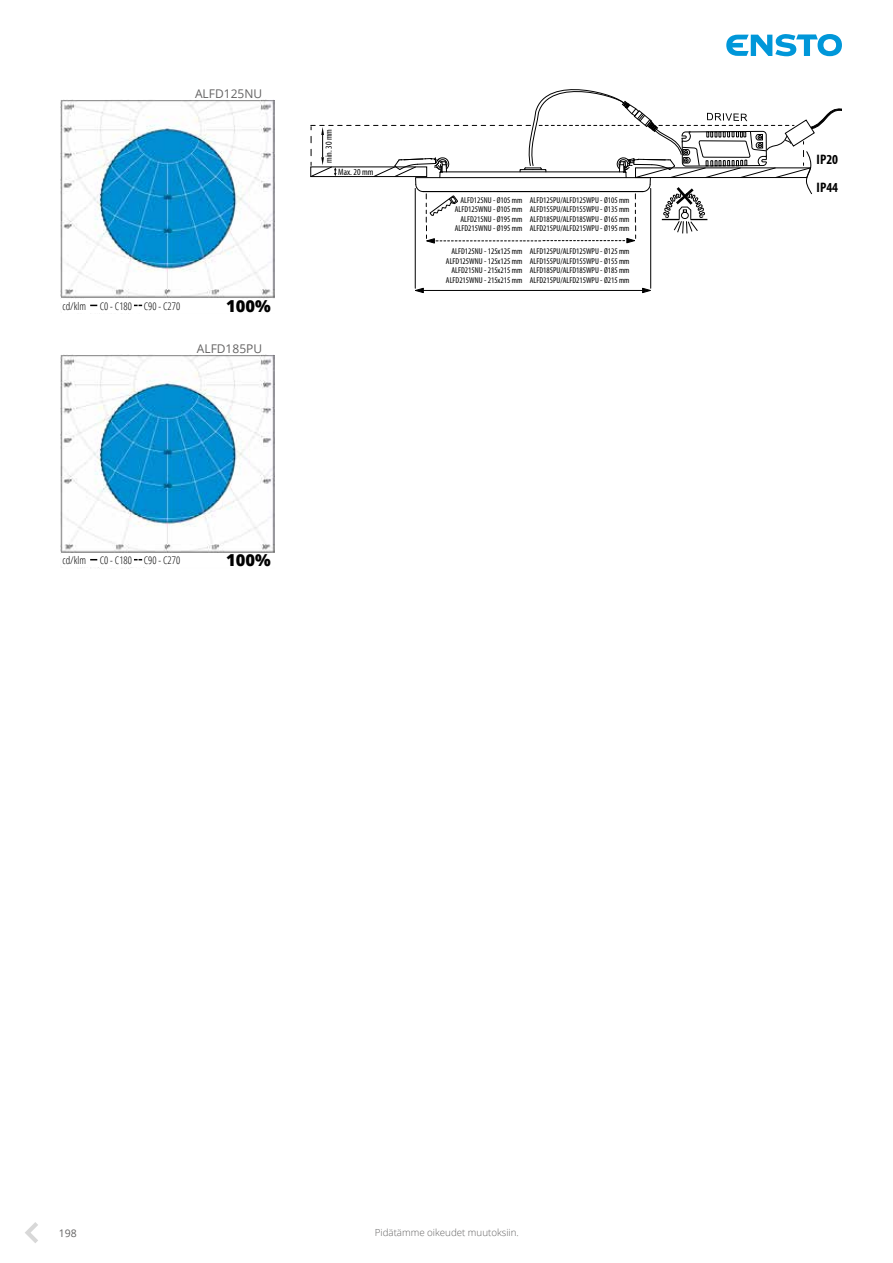
<style>
.page{position:relative;width:893px;height:1263px;background:#fff}
.page>*{position:absolute;margin:0;border:0;box-sizing:border-box;transform-origin:0 0}
.t1{font:800 16.5px "Open Sans";color:#000}
.t2{font:700 condensed 13.8px/27.5px "Myriad Pro";color:#000}
.t3{font:12px "Open Sans";color:#646363}
.t4{font:300 condensed 10.5px "Open Sans";color:#000}
.t5{font:10.5px "Open Sans";color:#646363}
.t6{font:300 9.75px "Open Sans";color:#646363}
.t7{font:condensed 9.15px "Myriad Pro";color:#000}
.t8{font:condensed 8.55px/9.4px "Myriad Pro";color:#000;text-align:justify}
</style>
<div class="page">
<svg style="left:726px;top:34px;width:116px;height:22px"></svg>
<svg style="left:25px;top:1222px;width:13px;height:21px"></svg>
<img style="left:61px;top:354px;width:214px;height:214px">
<div style="left:62px;top:553px;width:213px;height:14px;background:#fff"></div>
<img style="left:61px;top:100px;width:214px;height:214px">
<div style="left:62px;top:299px;width:213px;height:14px;background:#fff"></div>
<svg style="left:310px;top:89px;width:532px;height:204px"></svg>
<h3 class="t3" style="left:195px;top:86px;width:69px">ALFD125NU</h3>
<p class="t4" style="left:62px;top:299px;width:25px">cd/klm</p>
<p class="t4" style="left:100px;top:299px;width:82px">C0 - C180 C90 - C270</p>
<h1 class="t1" style="left:226px;top:293px;width:46px">100%</h1>
<h3 class="t3" style="left:197px;top:340px;width:67px">ALFD185PU</h3>
<p class="t7" style="left:323px;top:163px;width:36px;rotate:-90deg">min. 30 mm</p>
<p class="t7" style="left:338px;top:166px;width:37px">Max. 20 mm</p>
<p class="t8" style="left:455px;top:195px;width:69px;text-align:right">ALFD125NU - Ø105 mm<br>ALFD125WNU - Ø105 mm<br>ALFD215NU - Ø195 mm<br>ALFD215WNU - Ø195 mm</p>
<p class="t8" style="left:446px;top:247px;width:78px;text-align:right">ALFD125NU - 125x125 mm<br>ALFD125WNU - 125x125 mm<br>ALFD215NU - 215x215 mm<br>ALFD215WNU - 215x215 mm</p>
<p class="t8" style="left:530px;top:247px;width:101px">ALFD125PU/ALFD125WPU - Ø125 mm ALFD155PU/ALFD155WPU - Ø155 mm ALFD185PU/ALFD185WPU - Ø185 mm ALFD215PU/ALFD215WPU - Ø215 mm</p>
<p class="t8" style="left:530px;top:195px;width:101px">ALFD125PU/ALFD125WPU - Ø105 mm ALFD155PU/ALFD155WPU - Ø135 mm ALFD185PU/ALFD185WPU - Ø165 mm ALFD215PU/ALFD215WPU - Ø195 mm</p>
<p class="t4" style="left:62px;top:553px;width:25px">cd/klm</p>
<p class="t4" style="left:100px;top:553px;width:82px">C0 - C180 C90 - C270</p>
<h1 class="t1" style="left:226px;top:547px;width:46px">100%</h1>
<h2 class="t2" style="left:817px;top:146px;width:23px">IP20<br>IP44</h2>
<p class="t5" style="left:59px;top:1226px;width:20px">198</p>
<p class="t6" style="left:375px;top:1226px;width:145px">Pidätämme oikeudet muutoksiin.</p>
</div>
